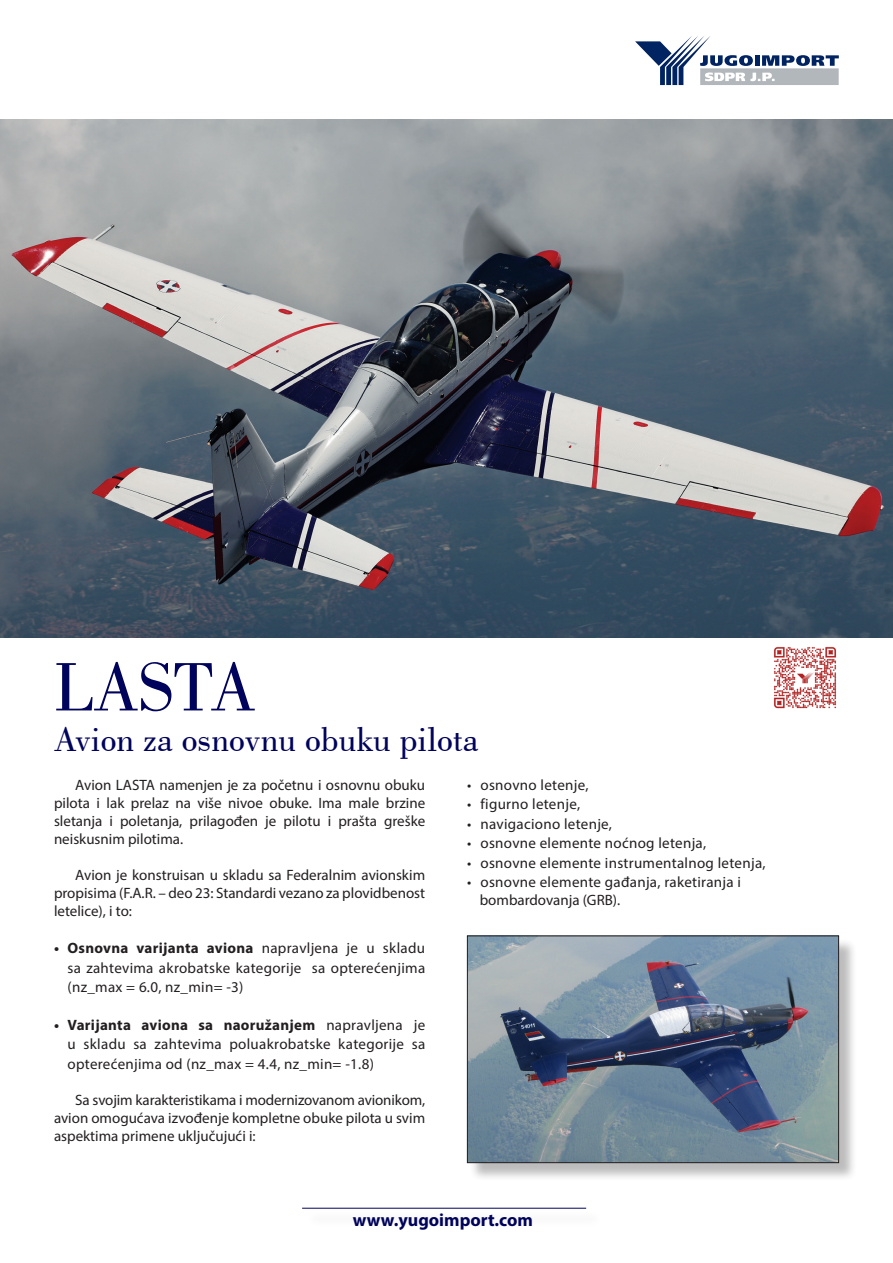
<style>
.page{position:relative;width:893px;height:1263px;background:#fff}
.page>*{position:absolute;margin:0;border:0;box-sizing:border-box;transform-origin:0 0}
.Naslov{font:72px "Bodoni BT";color:#00035c}
.Naslov-2{font:36px "Bodoni BT";color:#00035c}
.t1{font:700 18px "Myriad Pro";color:#00035c}
.Text{font:15px/18px "Myriad Pro";letter-spacing:.02em;color:#231f20;text-align:justify}
.Text-2{font:15px "Myriad Pro";color:#231f20}
.s1{font-weight:700}
</style>
<div class="page">
<svg style="left:635px;top:36px;width:204px;height:49px"></svg>
<div style="left:306px;top:1210px;width:297px;height:17px;background:#fbfbfb"></div>
<hr style="left:302px;top:1208px;width:284px;height:1px;background:#00035c">
<img style="left:0;top:119px;width:893px;height:519px">
<div style="left:469px;top:938px;width:388px;height:244px;background:#231f20;opacity:.3"></div>
<img style="left:469px;top:937px;width:368px;height:224px">
<div style="left:467px;top:935px;width:372px;height:228px;border:1px solid #231f20"></div>
<img style="left:774px;top:647px;width:63px;height:62px">
<p class="Naslov" style="left:54px;top:643px;width:203px">LASTA</p>
<p class="Naslov-2" style="left:54px;top:717px;width:426px">Avion za osnovnu obuku pilota</p>
<p class="Text" style="left:54px;top:776px;width:373px;text-indent:21px">Avion LASTA namenjen je za početnu i osnovnu obuku pilota i lak prelaz na više nivoe obuke. Ima male brzine sletanja i poletanja, prilagođen je pilotu i prašta greške neiskusnim pilotima.</p>
<p class="Text" style="left:54px;top:866px;width:373px;text-indent:21px">Avion je konstruisan u skladu sa Federalnim avionskim propisima (F.A.R. – deo 23: Standardi vezano za plovidbenost letelice), i to:</p>
<p class="Text" style="left:68px;top:938px;width:359px;line-height:19.5px;text-indent:-14px"><span class="s1">• Osnovna varijanta aviona</span> napravljena je u skladu sa zahtevima akrobatske kategorije sa opterećenjima (nz_max = 6.0, nz_min= -3)</p>
<p class="Text" style="left:68px;top:1015px;width:359px;line-height:19.5px;text-indent:-14px"><span class="s1">• Varijanta aviona sa naoružanjem</span> napravljena je u skladu sa zahtevima poluakrobatske kategorije sa opterećenjima od (nz_max = 4.4, nz_min= -1.8)</p>
<p class="Text" style="left:54px;top:1091px;width:373px;text-indent:21px">Sa svojim karakteristikama i modernizovanom avionikom, avion omogućava izvođenje kompletne obuke pilota u svim aspektima primene uključujući i:</p>
<p class="Text" style="left:467px;top:776px;width:123px">• osnovno letenje,</p>
<p class="Text" style="left:467px;top:795px;width:115px">• figurno letenje,</p>
<p class="Text" style="left:467px;top:815px;width:147px">• navigaciono letenje,</p>
<p class="Text" style="left:467px;top:834px;width:241px">• osnovne elemente noćnog letenja,</p>
<p class="Text" style="left:467px;top:854px;width:300px">• osnovne elemente instrumentalnog letenja,</p>
<p class="Text" style="left:467px;top:873px;width:276px">• osnovne elemente gađanja, raketiranja i</p>
<p class="Text-2" style="left:480px;top:891px;width:142px">bombardovanja (GRB).</p>
<p class="t1" style="left:353px;top:1208px;width:182px">www.yugoimport.com</p>
</div>
